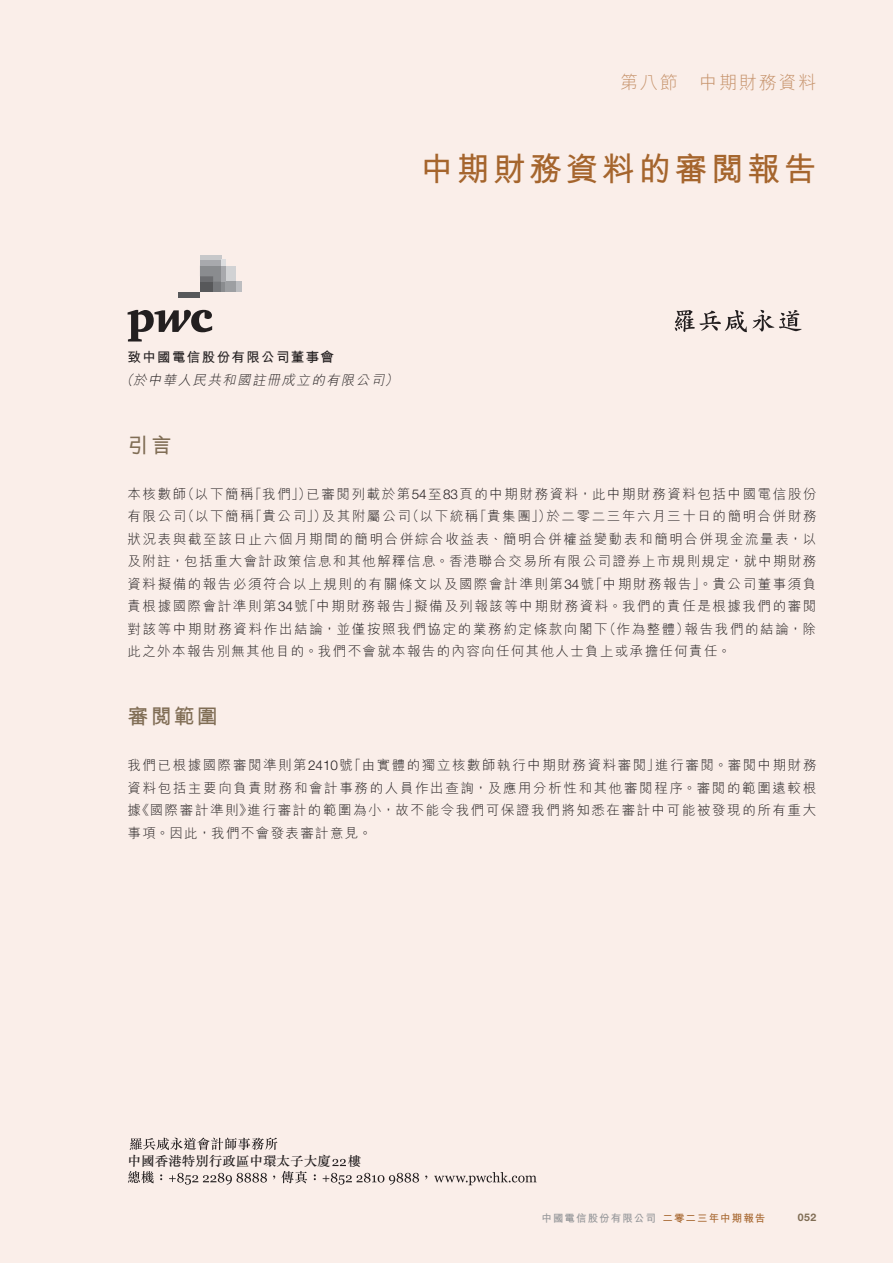
<style>
.page{position:relative;width:893px;height:1263px;background:#faeee9}
.page>*{position:absolute;margin:0;border:0;box-sizing:border-box;transform-origin:0 0}
.t1{font:700 33px "M Hei HK";letter-spacing:.1em;color:#a5652d}
.t2{font:700 21px "M Hei HK";letter-spacing:.1em;color:#806d55}
.t3{font:300 18px "M Hei HK";letter-spacing:.1em;color:#c59169}
.t4{font:300 13.5px/22.5px "M Hei HK";letter-spacing:.1em;color:#231f20;text-align:justify}
.t5{font:italic 300 13.5px "M Hei HK";color:#231f20}
.t6{font:700 13.5px "M Hei HK";letter-spacing:.1em;color:#231f20}
.t7{font:13.2px "M Sung HK Medium E Ten B5 H";color:#231f20}
.t8{font:700 10.5px "M Hei HK";letter-spacing:.1em;color:#939598}
.t9{font:700 10.5px "Helvetica Neue LT Std";color:#806d55}
.s1{font-family:"Helvetica Neue LT Std"}
.s2{color:#a5652d}
</style>
<div class="page">
<svg style="left:128px;top:310px;width:84px;height:31px"></svg>
<div style="left:236px;top:282px;width:5px;height:10px;background:#bcbdc0"></div>
<div style="left:225px;top:266px;width:11px;height:16px;background:#d1d2d4"></div>
<div style="left:179px;top:292px;width:21px;height:6px;background:#57585a"></div>
<div style="left:200px;top:282px;width:13px;height:10px;background:#57585a"></div>
<div style="left:213px;top:282px;width:8px;height:10px;background:#76787b"></div>
<hr style="left:221px;top:282px;width:4px;height:10px;background:#8a8c8f">
<div style="left:225px;top:282px;width:11px;height:10px;background:#9d9fa2"></div>
<hr style="left:200px;top:255px;width:21px;height:4px;background:#c7c8ca">
<svg style="left:200px;top:259px;width:25px;height:23px"></svg>
<hr style="left:221px;top:266px;width:4px;height:16px;background:#a8a9ad">
<svg style="left:675px;top:310px;width:127px;height:22px"></svg>
<svg style="left:128px;top:1171px;width:26px;height:12px"></svg>
<svg style="left:169px;top:1173px;width:98px;height:12px"></svg>
<svg style="left:281px;top:1171px;width:26px;height:12px"></svg>
<svg style="left:323px;top:1173px;width:96px;height:12px"></svg>
<svg style="left:434px;top:1172px;width:103px;height:13px"></svg>
<svg style="left:130px;top:1137px;width:147px;height:13px"></svg>
<svg style="left:332px;top:1159px;width:14px;height:7px"></svg>
<h3 class="t3" style="left:620px;top:73px;width:198px">第八節 中期財務資料</h3>
<h1 class="t1" style="left:420px;top:145px;width:398px">中期財務資料的審閱報告</h1>
<p class="t6" style="left:128px;top:347px;width:208px">致中國電信股份有限公司董事會</p>
<p class="t5" style="left:120px;top:373px;width:282px">（於中華人民共和國註冊成立的有限公司）</p>
<h2 class="t2" style="left:128px;top:430px;width:46px">引言</h2>
<p class="t4" style="left:128px;top:482px;width:691px">本核數師（以下簡稱「我們」）已審閱列載於第<span class="s1">54</span>至<span class="s1">83</span>頁的中期財務資料，此中期財務資料包括中國電信股份有限公司（以下簡稱「貴公司」）及其附屬公司（以下統稱「貴集團」）於二零二三年六月三十日的簡明合併財務狀況表與截至該日止六個月期間的簡明合併綜合收益表、簡明合併權益變動表和簡明合併現金流量表，以及附註，包括重大會計政策信息和其他解釋信息。香港聯合交易所有限公司證券上市規則規定，就中期財務資料擬備的報告必須符合以上規則的有關條文以及國際會計準則第<span class="s1">34</span>號「中期財務報告」。貴公司董事須負責根據國際會計準則第<span class="s1">34</span>號「中期財務報告」擬備及列報該等中期財務資料。我們的責任是根據我們的審閱對該等中期財務資料作出結論，並僅按照我們協定的業務約定條款向閣下（作為整體）報告我們的結論，除此之外本報告別無其他目的。我們不會就本報告的內容向任何其他人士負上或承擔任何責任。</p>
<h2 class="t2" style="left:128px;top:701px;width:92px">審閱範圍</h2>
<p class="t4" style="left:128px;top:754px;width:690px">我們已根據國際審閱準則第<span class="s1">2410</span>號「由實體的獨立核數師執行中期財務資料審閱」進行審閱。審閱中期財務資料包括主要向負責財務和會計事務的人員作出查詢，及應用分析性和其他審閱程序。審閱的範圍遠較根據《國際審計準則》進行審計的範圍為小，故不能令我們可保證我們將知悉在審計中可能被發現的所有重大事項。因此，我們不會發表審計意見。</p>
<p class="t7" style="left:128px;top:1152px;width:236px">中國香港特別行政區中環太子大廈　 樓</p>
<p class="t8" style="left:541px;top:1210px;width:225px">中國電信股份有限公司 <span class="s2">二零二三年中期報告</span></p>
<p class="t9" style="left:798px;top:1211px;width:20px">052</p>
</div>
